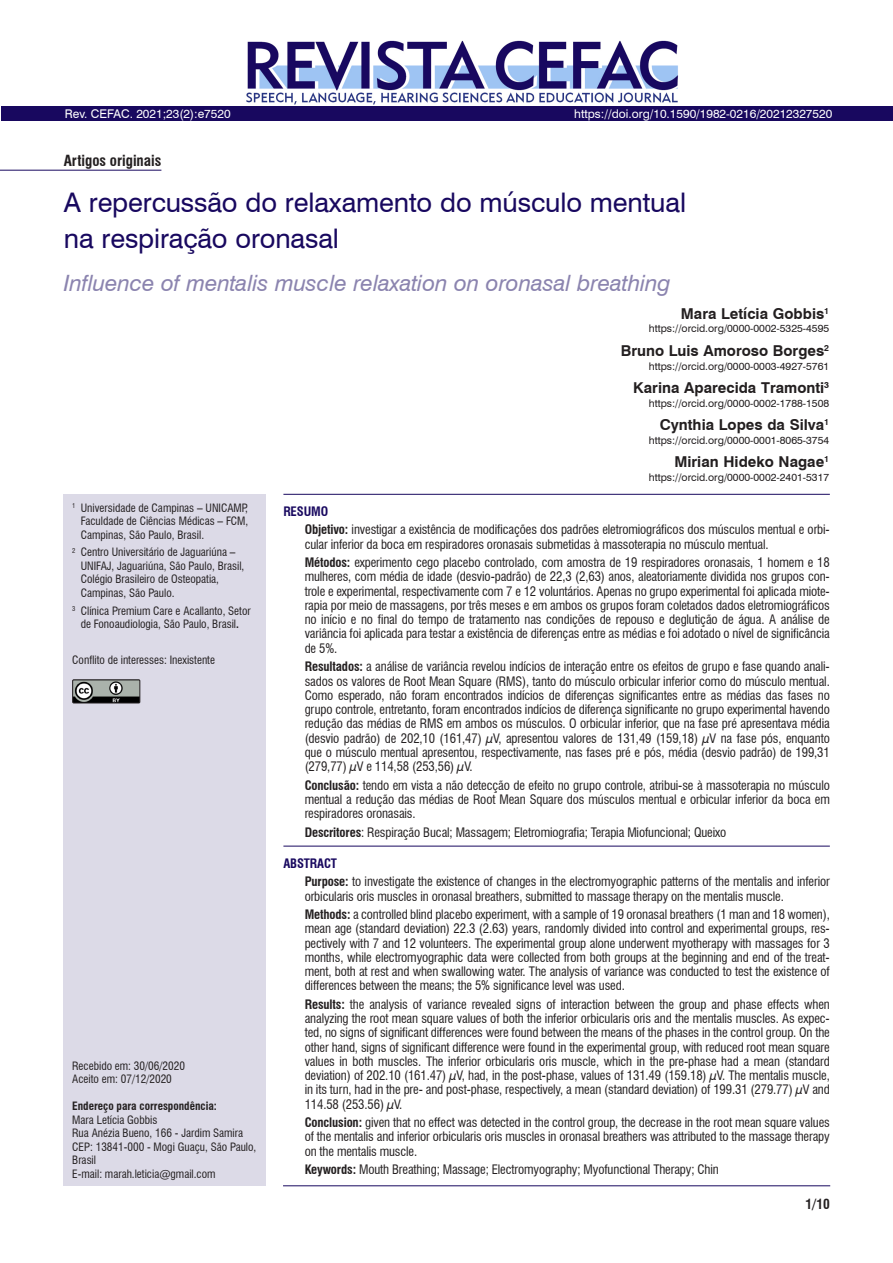
<style>
.page{position:relative;width:893px;height:1263px;background:#fff}
.page>*{position:absolute;margin:0;border:0;box-sizing:border-box;transform-origin:0 0}
.Titulo{font:27px/36px "Swiss 721 BT";letter-spacing:-.005em;color:#18085f}
.Titulo_ingles{font:italic 22.5px "Swiss 721 BT";letter-spacing:-.005em;color:#8b84af}
.Autor{font:700 15px "Swiss 721 BT";color:#231f20}
.Tipo_de_artigo{font:700 condensed 15px "Swiss 721 BT";color:#231f20}
.Cabeço_autor_esquer{font:700 condensed 13.5px "Swiss 721 BT";color:#231f20}
.Resumo{font:condensed 12.75px/14.2px "Swiss 721 BT";letter-spacing:-.01em;color:#231f20;text-align:justify}
.Resumo_título{font:700 condensed 12.75px "Swiss 721 BT";letter-spacing:-.01em;color:#18085f}
.DOI_-_variável_1{font:12px "Swiss 721 BT";color:#fff}
.Legenda_bibliográfi{font:12px "Swiss 721 BT";color:#fff}
.Notas{font:condensed 11.25px/13.5px "Swiss 721 BT";color:#231f20;text-align:justify}
.Endereço_correspond{font:condensed 11.25px/13.5px "Swiss 721 BT";color:#231f20}
.Endereço_correspond-2{font:700 condensed 11.25px "Swiss 721 BT";color:#231f20}
.ORCID{font:10.5px "Swiss 721 BT";color:#231f20}
.s1{font-weight:700}
</style>
<div class="page">
<div style="left:64px;top:495px;width:202px;height:691px;background:#dcdae7"></div>
<img style="left:74px;top:681px;width:64px;height:20px">
<div style="left:72px;top:679px;width:68px;height:24px;border:1px solid #231f20"></div>
<hr style="left:283px;top:494px;width:547px;height:1px;background:#18085f">
<hr style="left:283px;top:846px;width:547px;height:1px;background:#18085f">
<hr style="left:283px;top:1185px;width:547px;height:1px;background:#18085f">
<hr style="left:0;top:170px;width:161px;height:1px;background:#18085f">
<img style="left:246px;top:40px;width:432px;height:65px">
<div style="left:1px;top:106px;width:892px;height:15px;background:#18085f"></div>
<p class="Legenda_bibliográfi" style="left:65px;top:107px;width:167px">Rev. CEFAC. 2021;23(2):e7520</p>
<p class="DOI_-_variável_1" style="left:574px;top:107px;width:260px">https://doi.org/10.1590/1982-0216/202123 27520</p>
<p class="Tipo_de_artigo" style="left:64px;top:152px;width:99px">Artigos originais</p>
<p class="Titulo" style="left:64px;top:185px;width:624px">A repercussão do relaxamento do músculo mentual na respiração oronasal</p>
<p class="Titulo_ingles" style="left:64px;top:270px;width:608px">Influence of mentalis muscle relaxation on oronasal breathing</p>
<p class="Autor" style="left:681px;top:305px;width:150px">Mara Letícia Gobbis<sup>1</sup></p>
<p class="ORCID" style="left:649px;top:322px;width:182px">https://orcid.org/0000-0002-5325-4595</p>
<p class="Autor" style="left:621px;top:342px;width:210px">Bruno Luis Amoroso Borges<sup>2</sup></p>
<p class="ORCID" style="left:649px;top:359px;width:182px">https://orcid.org/0000-0003-4927-5761</p>
<p class="Autor" style="left:633px;top:379px;width:197px">Karina Aparecida Tramonti<sup>3</sup></p>
<p class="ORCID" style="left:649px;top:396px;width:182px">https://orcid.org/0000-0002-1788-1508</p>
<p class="Autor" style="left:660px;top:416px;width:171px">Cynthia Lopes da Silva<sup>1</sup></p>
<p class="ORCID" style="left:649px;top:433px;width:182px">https://orcid.org/0000-0001-8065-3754</p>
<p class="Autor" style="left:674px;top:453px;width:156px">Mirian Hideko Nagae<sup>1</sup></p>
<p class="ORCID" style="left:649px;top:470px;width:182px">https://orcid.org/0000-0002-2401-5317</p>
<p class="Notas" style="left:81px;top:501px;width:169px;text-indent:-9px"><sup>1</sup> Universidade de Campinas – UNICAMP, Faculdade de Ciências Médicas – FCM, Campinas, São Paulo, Brasil.</p>
<p class="Notas" style="left:81px;top:545px;width:165px;text-align:left;text-indent:-9px"><sup>2</sup> Centro Universitário de Jaguariúna – UNIFAJ, Jaguariúna, São Paulo, Brasil, Colégio Brasileiro de Osteopatia, Campinas, São Paulo.</p>
<p class="Notas" style="left:72px;top:604px;width:180px;text-align:center"><sup>3</sup> Clínica Premium Care e Acallanto, Setor de Fonoaudiologia, São Paulo, Brasil<span class="s1">.</span></p>
<p class="Notas" style="left:72px;top:653px;width:144px">Conflito de interesses: Inexistente</p>
<p class="Endereço_correspond" style="left:72px;top:1059px;width:114px">Recebido em: 30/06/2020</p>
<p class="Endereço_correspond" style="left:72px;top:1072px;width:101px">Aceito em: 07/12/2020</p>
<p class="Endereço_correspond-2" style="left:72px;top:1099px;width:146px">Endereço para correspondência:</p>
<p class="Endereço_correspond" style="left:72px;top:1113px;width:87px">Mara Letícia Gobbis</p>
<p class="Endereço_correspond" style="left:72px;top:1126px;width:172px">Rua Anézia Bueno, 166 - Jardim Samira</p>
<p class="Endereço_correspond" style="left:72px;top:1140px;width:186px">CEP: 13841-000 - Mogi Guaçu, São Paulo,<br>Brasil</p>
<p class="Endereço_correspond" style="left:72px;top:1167px;width:145px">E-mail: marah.leticia@gmail.com</p>
<p class="Resumo_título" style="left:283px;top:504px;width:46px">RESUMO</p>
<p class="Resumo" style="left:305px;top:523px;width:527px"><span class="s1">Objetivo:</span> investigar a existência de modificações dos padrões eletromiográficos dos músculos mentual e orbi&shy;cular inferior da boca em respiradores oronasais submetidas à massoterapia no músculo mentual.</p>
<p class="Resumo" style="left:305px;top:555px;width:527px"><span class="s1">Métodos:</span> experimento cego placebo controlado, com amostra de 19 respiradores oronasais, 1 homem e 18 mulheres, com média de idade (desvio-padrão) de 22,3 (2,63) anos, aleatoriamente dividida nos grupos con&shy;trole e experimental, respectivamente com 7 e 12 voluntários. Apenas no grupo experimental foi aplicada miote&shy;rapia por meio de massagens, por três meses e em ambos os grupos foram coletados dados eletromiográficos no início e no final do tempo de tratamento nas condições de repouso e deglutição de água. A análise de variância foi aplicada para testar a existência de diferenças entre as médias e foi adotado o nível de significância de 5%.</p>
<p class="Resumo" style="left:305px;top:659px;width:527px"><span class="s1">Resultados:</span> a análise de variância revelou indícios de interação entre os efeitos de grupo e fase quando anali&shy;sados os valores de Root Mean Square (RMS), tanto do músculo orbicular inferior como do músculo mentual.<br>Como esperado, não foram encontrados indícios de diferenças significantes entre as médias das fases no grupo controle, entretanto, foram encontrados indícios de diferença significante no grupo experimental havendo redução das médias de RMS em ambos os músculos. O orbicular inferior, que na fase pré apresentava média (desvio padrão) de 202,10 (161,47) µV, apresentou valores de 131,49 (159,18) µV na fase pós, enquanto que o músculo mentual apresentou, respectivamente, nas fases pré e pós, média (desvio padrão) de 199,31 (279,77) µV e 114,58 (253,56) µV.</p>
<p class="Resumo" style="left:305px;top:778px;width:527px"><span class="s1">Conclusão:</span> tendo em vista a não detecção de efeito no grupo controle, atribui-se à massoterapia no músculo mentual a redução das médias de Root Mean Square dos músculos mentual e orbicular inferior da boca em respiradores oronasais.</p>
<p class="Resumo" style="left:305px;top:825px;width:423px"><span class="s1">Descritores</span>: Respiração Bucal; Massagem; Eletromiografia; Terapia Miofuncional; Queixo</p>
<p class="Resumo_título" style="left:283px;top:855px;width:55px">ABSTRACT</p>
<p class="Resumo" style="left:305px;top:874px;width:527px"><span class="s1">Purpose:</span> to investigate the existence of changes in the electromyographic patterns of the mentalis and inferior orbicularis oris muscles in oronasal breathers, submitted to massage therapy on the mentalis muscle.</p>
<p class="Resumo" style="left:305px;top:907px;width:527px"><span class="s1">Methods:</span> a controlled blind placebo experiment, with a sample of 19 oronasal breathers (1 man and 18 women), mean age (standard deviation) 22.3 (2.63) years, randomly divided into control and experimental groups, res&shy;pectively with 7 and 12 volunteers. The experimental group alone underwent myotherapy with massages for 3 months, while electromyographic data were collected from both groups at the beginning and end of the treat&shy;ment, both at rest and when swallowing water. The analysis of variance was conducted to test the existence of differences between the means; the 5% significance level was used.</p>
<p class="Resumo" style="left:305px;top:997px;width:527px"><span class="s1">Results:</span> the analysis of variance revealed signs of interaction between the group and phase effects when analyzing the root mean square values of both the inferior orbicularis oris and the mentalis muscles. As expec&shy;ted, no signs of significant differences were found between the means of the phases in the control group. On the other hand, signs of significant difference were found in the experimental group, with reduced root mean square values in both muscles. The inferior orbicularis oris muscle, which in the pre-phase had a mean (standard deviation) of 202.10 (161.47) µV, had, in the post-phase, values of 131.49 (159.18) µV. The mentalis muscle, in its turn, had in the pre- and post-phase, respectively, a mean (standard deviation) of 199.31 (279.77) µV and 114.58 (253.56) µV.</p>
<p class="Resumo" style="left:305px;top:1115px;width:527px"><span class="s1">Conclusion:</span> given that no effect was detected in the control group, the decrease in the root mean square values of the mentalis and inferior orbicularis oris muscles in oronasal breathers was attributed to the massage therapy on the mentalis muscle.</p>
<p class="Resumo" style="left:305px;top:1162px;width:416px"><span class="s1">Keywords:</span> Mouth Breathing; Massage; Electromyography; Myofunctional Therapy; Chin</p>
<p class="Cabeço_autor_esquer" style="left:805px;top:1195px;width:26px">1/10</p>
</div>
